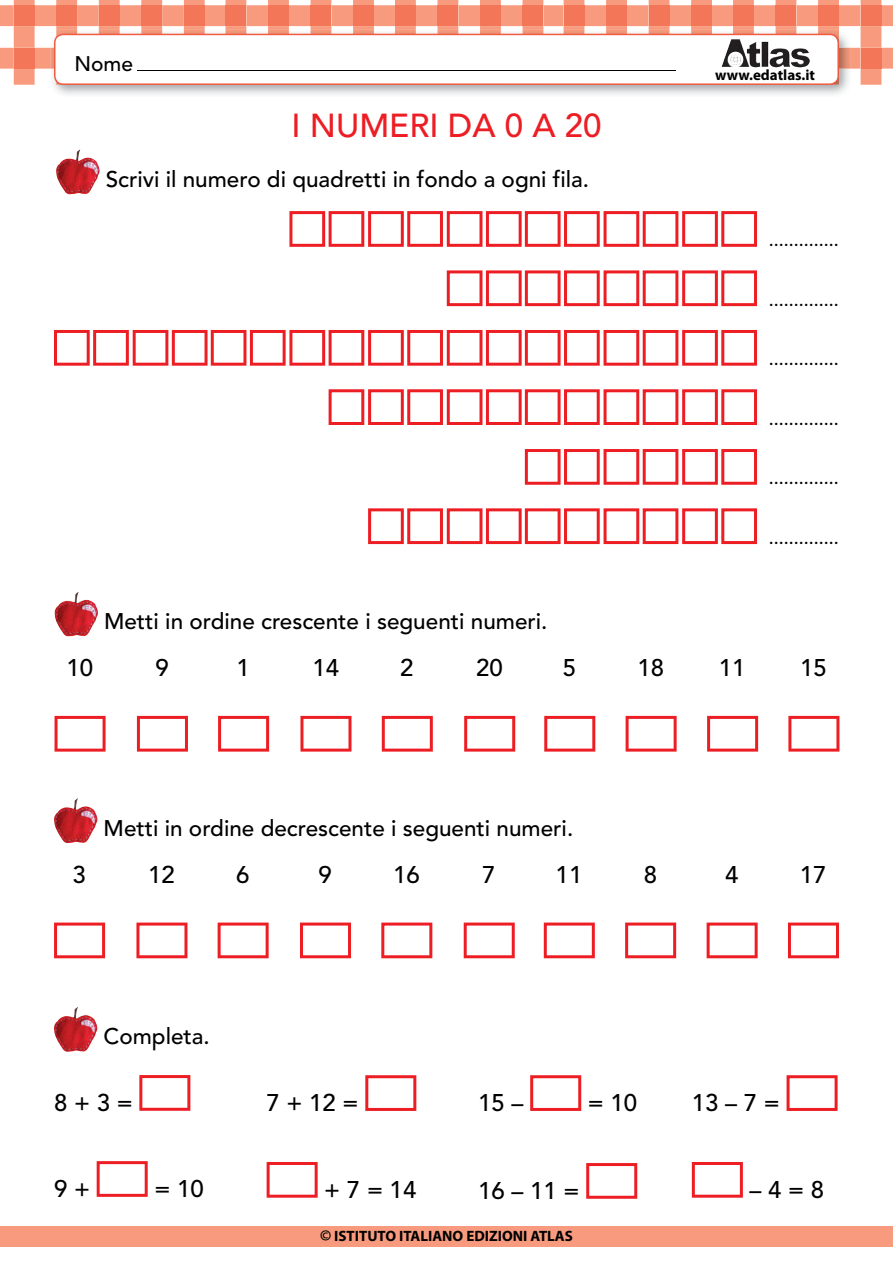
<style>
.page{position:relative;width:893px;height:1263px;background:#fff}
.page>*{position:absolute;margin:0;border:0;box-sizing:border-box;transform-origin:0 0}
.t1{font:500 33px "Avenir";color:#ed1d24}
.t2{font:500 24px "Avenir";color:#000}
.t3{font:500 22.5px "Avenir";color:#000}
.t4{font:500 21px "Avenir";color:#000}
.t5{font:500 18px "Avenir";color:#000}
.t6{font:700 15px "Myriad Pro";color:#000}
.s1{font-size:16.5px}
</style>
<div class="page">
<div style="left:0;top:1226px;width:893px;height:21px;background:#f79a7d"></div>
<svg style="left:0;top:0;width:893px;height:85px"></svg>
<img style="left:722px;top:39px;width:21px;height:28px">
<hr style="left:137px;top:70px;width:538px;height:1px;background:#000">
<img style="left:56px;top:149px;width:44px;height:46px">
<svg style="left:289px;top:211px;width:468px;height:36px"></svg>
<svg style="left:447px;top:270px;width:310px;height:36px"></svg>
<svg style="left:54px;top:330px;width:703px;height:36px"></svg>
<svg style="left:329px;top:389px;width:428px;height:36px"></svg>
<svg style="left:525px;top:449px;width:232px;height:36px"></svg>
<svg style="left:368px;top:508px;width:389px;height:36px"></svg>
<img style="left:54px;top:591px;width:44px;height:45px">
<svg style="left:55px;top:716px;width:51px;height:36px"></svg>
<svg style="left:137px;top:716px;width:51px;height:36px"></svg>
<svg style="left:218px;top:716px;width:51px;height:36px"></svg>
<svg style="left:300px;top:716px;width:51px;height:36px"></svg>
<svg style="left:382px;top:716px;width:51px;height:36px"></svg>
<svg style="left:464px;top:716px;width:51px;height:36px"></svg>
<svg style="left:544px;top:716px;width:51px;height:36px"></svg>
<svg style="left:626px;top:716px;width:51px;height:36px"></svg>
<svg style="left:707px;top:716px;width:51px;height:36px"></svg>
<svg style="left:788px;top:716px;width:51px;height:36px"></svg>
<img style="left:54px;top:798px;width:43px;height:46px">
<svg style="left:54px;top:922px;width:51px;height:36px"></svg>
<svg style="left:136px;top:922px;width:51px;height:36px"></svg>
<svg style="left:218px;top:922px;width:51px;height:36px"></svg>
<svg style="left:300px;top:922px;width:51px;height:36px"></svg>
<svg style="left:381px;top:922px;width:51px;height:36px"></svg>
<svg style="left:464px;top:922px;width:51px;height:36px"></svg>
<svg style="left:544px;top:922px;width:51px;height:36px"></svg>
<svg style="left:625px;top:922px;width:51px;height:36px"></svg>
<svg style="left:707px;top:922px;width:51px;height:36px"></svg>
<svg style="left:788px;top:922px;width:51px;height:36px"></svg>
<img style="left:54px;top:1007px;width:44px;height:45px">
<svg style="left:139px;top:1075px;width:51px;height:36px"></svg>
<svg style="left:365px;top:1075px;width:51px;height:36px"></svg>
<svg style="left:530px;top:1075px;width:51px;height:36px"></svg>
<svg style="left:786px;top:1075px;width:52px;height:36px"></svg>
<svg style="left:97px;top:1161px;width:51px;height:36px"></svg>
<svg style="left:267px;top:1162px;width:51px;height:36px"></svg>
<svg style="left:586px;top:1163px;width:51px;height:36px"></svg>
<svg style="left:692px;top:1162px;width:51px;height:36px"></svg>
<p class="t4" style="left:74px;top:51px;width:60px">Nome</p>
<h1 class="t1" style="left:292px;top:107px;width:311px">I NUMERI DA 0 A 20</h1>
<p class="t3" style="left:106px;top:166px;width:485px">Scrivi il numero di quadretti in fondo a ogni fila.</p>
<p class="t3" style="left:104px;top:608px;width:445px">Metti in ordine crescente i seguenti numeri.</p>
<p class="t6" style="left:715px;top:65px;width:101px">www.edatlas.it</p>
<p class="t5" style="left:769px;top:230px;width:72px">..............</p>
<p class="t5" style="left:769px;top:289px;width:72px">..............</p>
<p class="t5" style="left:769px;top:349px;width:72px">..............</p>
<p class="t5" style="left:769px;top:408px;width:72px">..............</p>
<p class="t5" style="left:769px;top:468px;width:72px">..............</p>
<p class="t5" style="left:769px;top:527px;width:72px">..............</p>
<p class="t2" style="left:66px;top:654px;width:28px">10</p>
<p class="t2" style="left:155px;top:654px;width:15px">9</p>
<p class="t2" style="left:237px;top:654px;width:15px">1</p>
<p class="t2" style="left:312px;top:654px;width:28px">14</p>
<p class="t2" style="left:400px;top:654px;width:15px">2</p>
<p class="t2" style="left:476px;top:654px;width:28px">20</p>
<p class="t2" style="left:563px;top:654px;width:15px">5</p>
<p class="t2" style="left:637px;top:654px;width:28px">18</p>
<p class="t2" style="left:719px;top:654px;width:28px">11</p>
<p class="t2" style="left:800px;top:654px;width:28px">15</p>
<p class="t3" style="left:104px;top:815px;width:471px">Metti in ordine decrescente i seguenti numeri.</p>
<p class="t2" style="left:73px;top:860px;width:15px">3</p>
<p class="t2" style="left:148px;top:860px;width:28px">12</p>
<p class="t2" style="left:236px;top:860px;width:15px">6</p>
<p class="t2" style="left:319px;top:860px;width:15px">9</p>
<p class="t2" style="left:393px;top:860px;width:28px">16</p>
<p class="t2" style="left:482px;top:860px;width:15px">7</p>
<p class="t2" style="left:556px;top:860px;width:28px">11</p>
<p class="t2" style="left:644px;top:860px;width:15px">8</p>
<p class="t2" style="left:725px;top:860px;width:15px">4</p>
<p class="t2" style="left:800px;top:860px;width:28px">17</p>
<p class="t3" style="left:104px;top:1023px;width:108px">Completa.</p>
<p class="t2" style="left:54px;top:1088px;width:80px">8 + 3 =</p>
<p class="t2" style="left:267px;top:1089px;width:94px">7 + 12 =</p>
<p class="t2" style="left:478px;top:1089px;width:47px">15 –</p>
<p class="t2" style="left:588px;top:1089px;width:51px">= 10</p>
<p class="t2" style="left:692px;top:1089px;width:90px">13 – 7 =</p>
<p class="t2" style="left:54px;top:1175px;width:37px">9 +</p>
<p class="t2" style="left:154px;top:1175px;width:51px">= 10</p>
<p class="t2" style="left:324px;top:1175px;width:94px">+ 7 = 14</p>
<p class="t2" style="left:478px;top:1176px;width:103px">16 – 11 =</p>
<p class="t2" style="left:749px;top:1175px;width:76px">– 4 = 8</p>
<p class="t6" style="left:320px;top:1226px;width:254px"><span class="s1">©</span> ISTITUTO ITALIANO EDIZIONI ATLAS</p>
</div>
